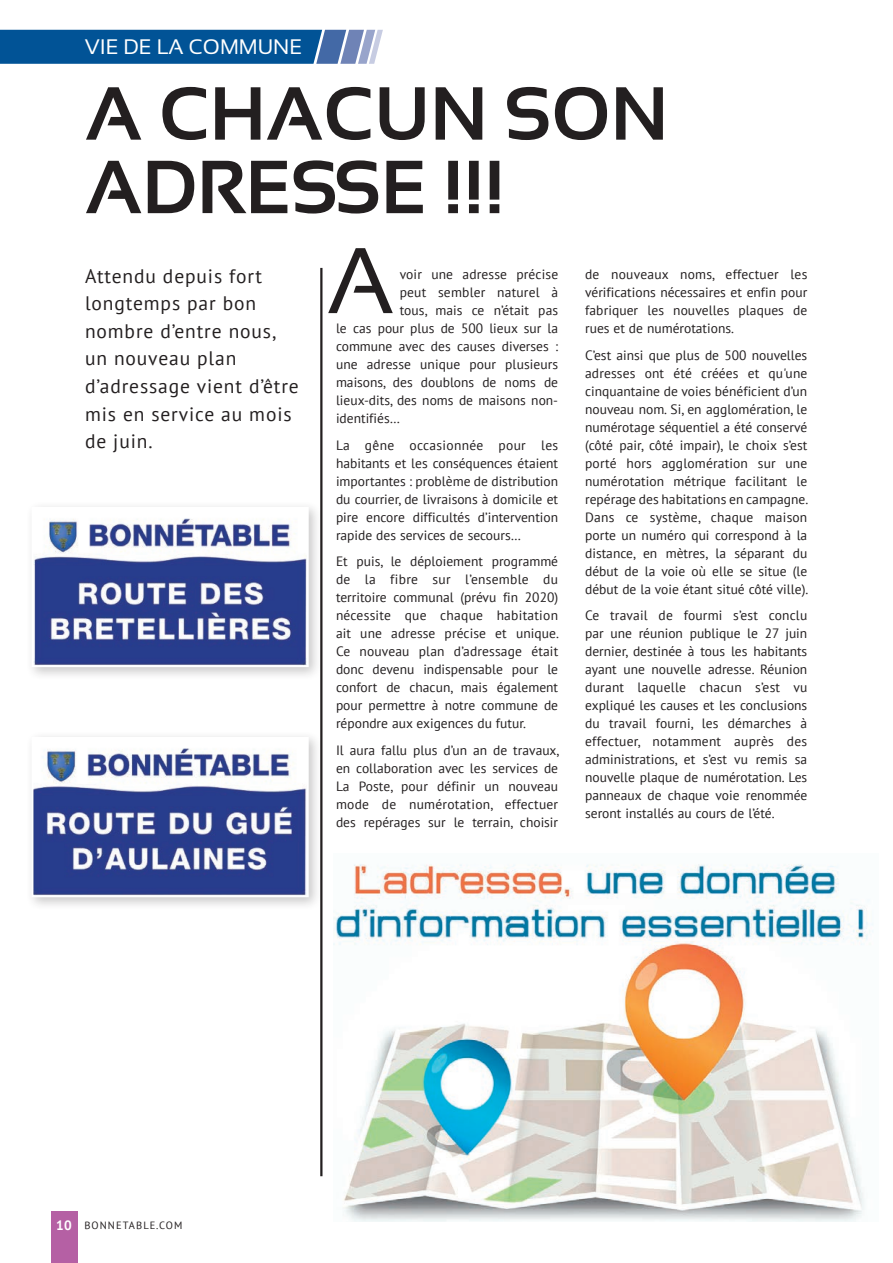
<style>
.page{position:relative;width:893px;height:1263px;background:#fff}
.page>*{position:absolute;margin:0;border:0;box-sizing:border-box;transform-origin:0 0}
.t1{font:93px "Sansation";color:#231f20}
.t2{font:700 75px/73.5px "Sansation";color:#231f20}
.t3{font:21px "Sansation";color:#fff}
.t4{font:19.5px/27.6px "PT Sans";letter-spacing:.045em;color:#231f20}
.Body_paragraph{font:13.5px/18px "PT Sans";color:#231f20;text-align:justify}
.t5{font:700 13.5px "PT Sans";color:#fff}
.t6{font:10.5px "PT Sans";letter-spacing:.1em;color:#231f20}
</style>
<div class="page">
<div style="left:51px;top:1212px;width:26px;height:51px;background:#b560a4"></div>
<hr style="left:320px;top:268px;width:2px;height:908px;background:#231f20">
<img style="left:333px;top:864px;width:540px;height:358px">
<svg style="left:0;top:30px;width:383px;height:34px;background:#1a619f"></svg>
<div style="left:25px;top:501px;width:297px;height:180px;background:#231f20;opacity:.25"></div>
<img style="left:35px;top:510px;width:271px;height:154px">
<div style="left:32px;top:507px;width:277px;height:160px;border:2px solid #fff"></div>
<div style="left:25px;top:731px;width:297px;height:180px;background:#231f20;opacity:.25"></div>
<img style="left:35px;top:740px;width:271px;height:154px">
<div style="left:32px;top:737px;width:277px;height:160px;border:2px solid #fff"></div>
<p class="t3" style="left:85px;top:35px;width:219px">VIE DE LA COMMUNE</p>
<p class="t2" style="left:85px;top:77px;width:585px">A CHACUN SON<br>ADRESSE !!!</p>
<p class="t4" style="left:85px;top:261px;width:215px">Attendu depuis fort longtemps par bon nombre d’entre nous, un nouveau plan d’adressage vient d’être mis en service au mois de juin.</p>
<p class="t1" style="left:327px;top:229px;width:68px">A</p>
<p class="Body_paragraph" style="left:400px;top:265px;width:160px">voir une adresse précise</p>
<p class="Body_paragraph" style="left:400px;top:283px;width:160px">peut sembler naturel à</p>
<p class="Body_paragraph" style="left:400px;top:301px;width:160px">tous, mais ce n’était pas</p>
<p class="Body_paragraph" style="left:336px;top:319px;width:224px">le cas pour plus de 500 lieux sur la</p>
<p class="Body_paragraph" style="left:336px;top:337px;width:224px">commune avec des causes diverses :</p>
<p class="Body_paragraph" style="left:336px;top:355px;width:224px">une adresse unique pour plusieurs</p>
<p class="Body_paragraph" style="left:336px;top:373px;width:224px">maisons, des doublons de noms de</p>
<p class="Body_paragraph" style="left:336px;top:391px;width:224px">lieux-dits, des noms de maisons non-</p>
<p class="Body_paragraph" style="left:336px;top:409px;width:66px">identifiés…</p>
<p class="Body_paragraph" style="left:336px;top:436px;width:224px">La gêne occasionnée pour les habitants et les conséquences étaient importantes : problème de distribution du courrier, de livraisons à domicile et pire encore difficultés d’intervention rapide des services de secours…</p>
<p class="Body_paragraph" style="left:336px;top:552px;width:225px">Et puis, le déploiement programmé de la fibre sur l’ensemble du territoire communal (prévu fin 2020) nécessite que chaque habitation ait une adresse précise et unique.<br>Ce nouveau plan d’adressage était donc devenu indispensable pour le confort de chacun, mais également pour permettre à notre commune de répondre aux exigences du futur.</p>
<p class="Body_paragraph" style="left:336px;top:741px;width:225px">Il aura fallu plus d’un an de travaux, en collaboration avec les services de La Poste, pour définir un nouveau mode de numérotation, effectuer des repérages sur le terrain, choisir</p>
<p class="Body_paragraph" style="left:585px;top:265px;width:224px">de nouveaux noms, effectuer les vérifications nécessaires et enfin pour fabriquer les nouvelles plaques de rues et de numérotations.</p>
<p class="Body_paragraph" style="left:585px;top:346px;width:225px">C’est ainsi que plus de 500 nouvelles adresses ont été créées et qu'une cinquantaine de voies bénéficient d’un nouveau nom. Si, en agglomération, le numérotage séquentiel a été conservé (côté pair, côté impair), le choix s’est porté hors agglomération sur une numérotation métrique facilitant le repérage des habitations en campagne.<br>Dans ce système, chaque maison porte un numéro qui correspond à la distance, en mètres, la séparant du début de la voie où elle se situe (le début de la voie étant situé côté ville).</p>
<p class="Body_paragraph" style="left:585px;top:606px;width:224px">Ce travail de fourmi s’est conclu par une réunion publique le 27 juin dernier, destinée à tous les habitants ayant une nouvelle adresse. Réunion durant laquelle chacun s’est vu expliqué les causes et les conclusions du travail fourni, les démarches à effectuer, notamment auprès des administrations, et s’est vu remis sa nouvelle plaque de numérotation. Les panneaux de chaque voie renommée seront installés au cours de l’été.</p>
<p class="t5" style="left:56px;top:1216px;width:17px">10</p>
<p class="t6" style="left:84px;top:1218px;width:100px">BONNETABLE.COM</p>
</div>
